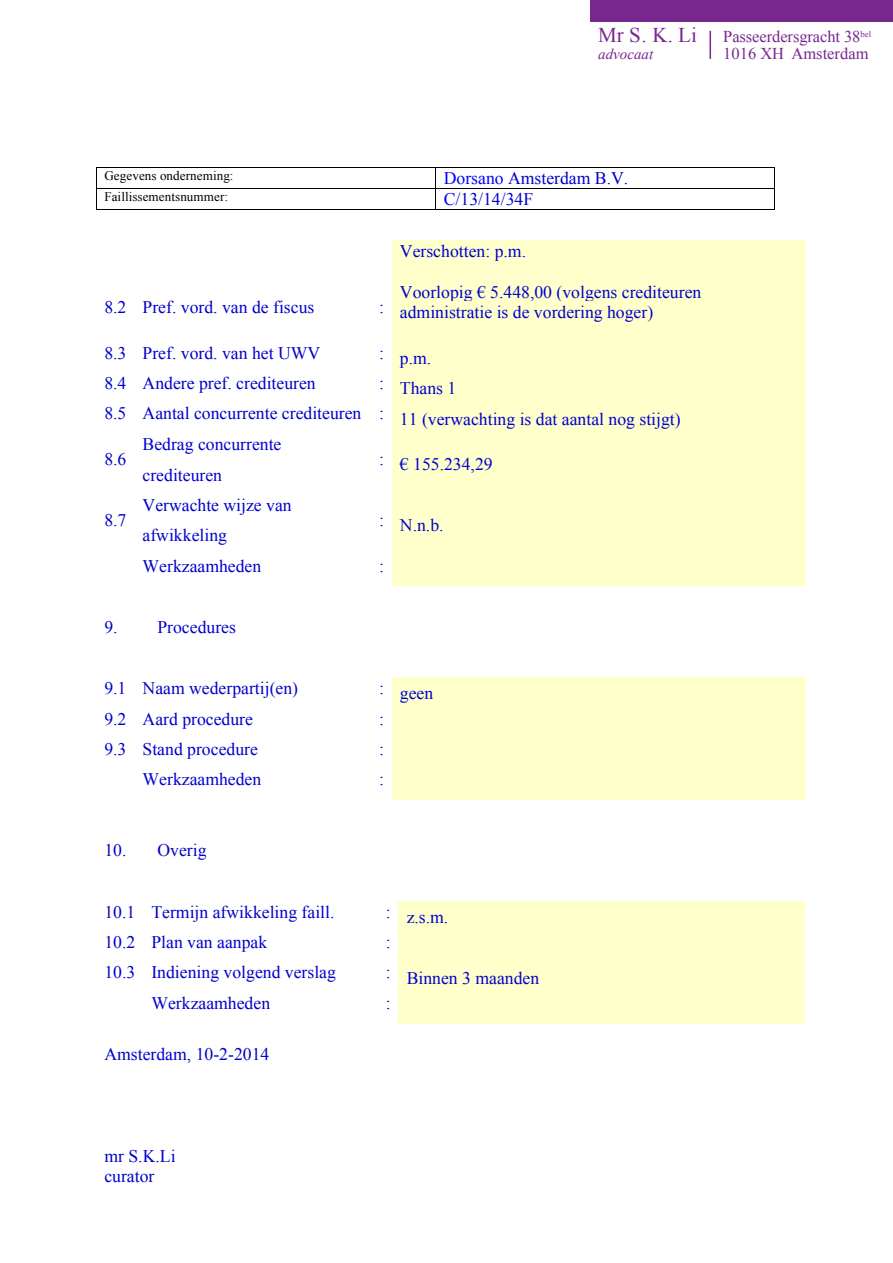
<style>
.page{position:relative;width:893px;height:1263px;background:#fff}
.page>*{position:absolute;margin:0;border:0;box-sizing:border-box;transform-origin:0 0}
.t1{font:21px "Times New Roman";color:#77278d}
.t2{font:17.7px/30.5px "Times New Roman";color:#00c}
.t3{font:16.5px "Times New Roman";letter-spacing:-.005em;color:#77278d}
.t4{font:italic 15px "Times New Roman";color:#77278d}
.t5{font:13.05px "Times New Roman";letter-spacing:.005em;color:#000}
.s1{color:#00f}
</style>
<div class="page">
<hr style="left:709px;top:31px;width:2px;height:28px;background:#77278d">
<div style="left:590px;top:0;width:303px;height:21px;background:#77278d"></div>
<hr style="left:97px;top:167px;width:338px;height:1px;background:#000">
<hr style="left:436px;top:167px;width:338px;height:1px;background:#000">
<hr style="left:97px;top:188px;width:338px;height:1px;background:#000">
<hr style="left:436px;top:188px;width:338px;height:1px;background:#000">
<svg style="left:96px;top:167px;width:1px;height:43px"></svg>
<hr style="left:97px;top:209px;width:338px;height:1px;background:#000">
<svg style="left:435px;top:167px;width:1px;height:43px"></svg>
<hr style="left:436px;top:209px;width:338px;height:1px;background:#000">
<svg style="left:774px;top:167px;width:1px;height:43px"></svg>
<div style="left:392px;top:241px;width:413px;height:40px;background:#ffc"></div>
<div style="left:392px;top:281px;width:413px;height:61px;background:#ffc"></div>
<div style="left:392px;top:342px;width:413px;height:31px;background:#ffc"></div>
<div style="left:392px;top:373px;width:413px;height:30px;background:#ffc"></div>
<div style="left:392px;top:403px;width:413px;height:31px;background:#ffc"></div>
<div style="left:392px;top:434px;width:413px;height:61px;background:#ffc"></div>
<div style="left:392px;top:495px;width:413px;height:61px;background:#ffc"></div>
<div style="left:392px;top:556px;width:413px;height:30px;background:#ffc"></div>
<div style="left:392px;top:677px;width:413px;height:31px;background:#ffc"></div>
<div style="left:392px;top:708px;width:413px;height:31px;background:#ffc"></div>
<div style="left:392px;top:739px;width:413px;height:30px;background:#ffc"></div>
<div style="left:392px;top:769px;width:413px;height:30px;background:#ffc"></div>
<div style="left:399px;top:901px;width:406px;height:31px;background:#ffc"></div>
<div style="left:399px;top:932px;width:406px;height:30px;background:#ffc"></div>
<div style="left:399px;top:962px;width:406px;height:31px;background:#ffc"></div>
<div style="left:399px;top:993px;width:406px;height:30px;background:#ffc"></div>
<p class="t1" style="left:598px;top:21px;width:100px">Mr S. K. Li</p>
<p class="t3" style="left:723px;top:25px;width:149px">Passeerdersgracht 38<sup>bel</sup></p>
<p class="t4" style="left:598px;top:44px;width:56px">advocaat</p>
<p class="t3" style="left:723px;top:42px;width:147px">1016 XH Amsterdam</p>
<p class="t5" style="left:104px;top:167px;width:131px">Gegevens onderneming:</p>
<p class="t2" style="left:444px;top:163px;width:186px"><span class="s1">Dorsano</span> Amsterdam B.V.</p>
<p class="t5" style="left:104px;top:188px;width:125px">Faillissementsnummer:</p>
<p class="t2" style="left:444px;top:184px;width:91px"><span class="s1">C</span>/13/14/34F</p>
<p class="t2" style="left:400px;top:235px;width:128px">Verschotten: p.m.</p>
<p class="t2" style="left:104px;top:291px;width:211px">8.2 Pref. vord. van de fiscus</p>
<p class="t2" style="left:379px;top:291px;width:6px">:</p>
<p class="t2" style="left:400px;top:281px;width:303px;line-height:20.5px">Voorlopig € 5.448,00 (volgens crediteuren administratie is de vordering hoger)</p>
<p class="t2" style="left:104px;top:337px;width:217px">8.3 Pref. vord. van het UWV</p>
<p class="t2" style="left:379px;top:342px;width:54px">: p.m.</p>
<p class="t2" style="left:104px;top:368px;width:213px">8.4 Andere pref. crediteuren</p>
<p class="t2" style="left:104px;top:372px;width:578px;text-indent:275px">: Thans 1<br>8.5 Aantal concurrente crediteuren : 11 (verwachting is dat aantal nog stijgt)</p>
<p class="t2" style="left:104px;top:444px;width:24px">8.6</p>
<p class="t2" style="left:143px;top:429px;width:140px">Bedrag concurrente crediteuren</p>
<p class="t2" style="left:379px;top:449px;width:115px">: € 155.234,29</p>
<p class="t2" style="left:104px;top:505px;width:24px">8.7</p>
<p class="t2" style="left:143px;top:490px;width:151px">Verwachte wijze van afwikkeling</p>
<p class="t2" style="left:379px;top:510px;width:66px">: N.n.b.</p>
<p class="t2" style="left:143px;top:550px;width:120px">Werkzaamheden</p>
<p class="t2" style="left:379px;top:550px;width:6px">:</p>
<p class="t2" style="left:104px;top:612px;width:133px">9. Procedures</p>
<p class="t2" style="left:104px;top:672px;width:195px">9.1 Naam wederpartij(en)</p>
<p class="t2" style="left:379px;top:678px;width:56px">: geen</p>
<p class="t2" style="left:104px;top:703px;width:150px">9.2 Aard procedure</p>
<p class="t2" style="left:379px;top:703px;width:6px">:</p>
<p class="t2" style="left:104px;top:733px;width:155px">9.3 Stand procedure</p>
<p class="t2" style="left:379px;top:733px;width:6px">:</p>
<p class="t2" style="left:143px;top:764px;width:120px">Werkzaamheden</p>
<p class="t2" style="left:379px;top:764px;width:6px">:</p>
<p class="t2" style="left:104px;top:835px;width:104px">10. Overig</p>
<p class="t2" style="left:104px;top:896px;width:232px">10.1 Termijn afwikkeling faill.</p>
<p class="t2" style="left:386px;top:901px;width:64px">: z.s.m.</p>
<p class="t2" style="left:104px;top:926px;width:164px">10.2 Plan van aanpak</p>
<p class="t2" style="left:386px;top:926px;width:6px">:</p>
<p class="t2" style="left:104px;top:957px;width:233px">10.3 Indiening volgend verslag</p>
<p class="t2" style="left:386px;top:962px;width:155px">: Binnen 3 maanden</p>
<p class="t2" style="left:151px;top:988px;width:120px">Werkzaamheden</p>
<p class="t2" style="left:386px;top:988px;width:6px">:</p>
<p class="t2" style="left:104px;top:1038px;width:166px">Amsterdam, 10-2-2014</p>
<p class="t2" style="left:104px;top:1145px;width:73px;line-height:20.1px">mr S.K.Li curator</p>
</div>
